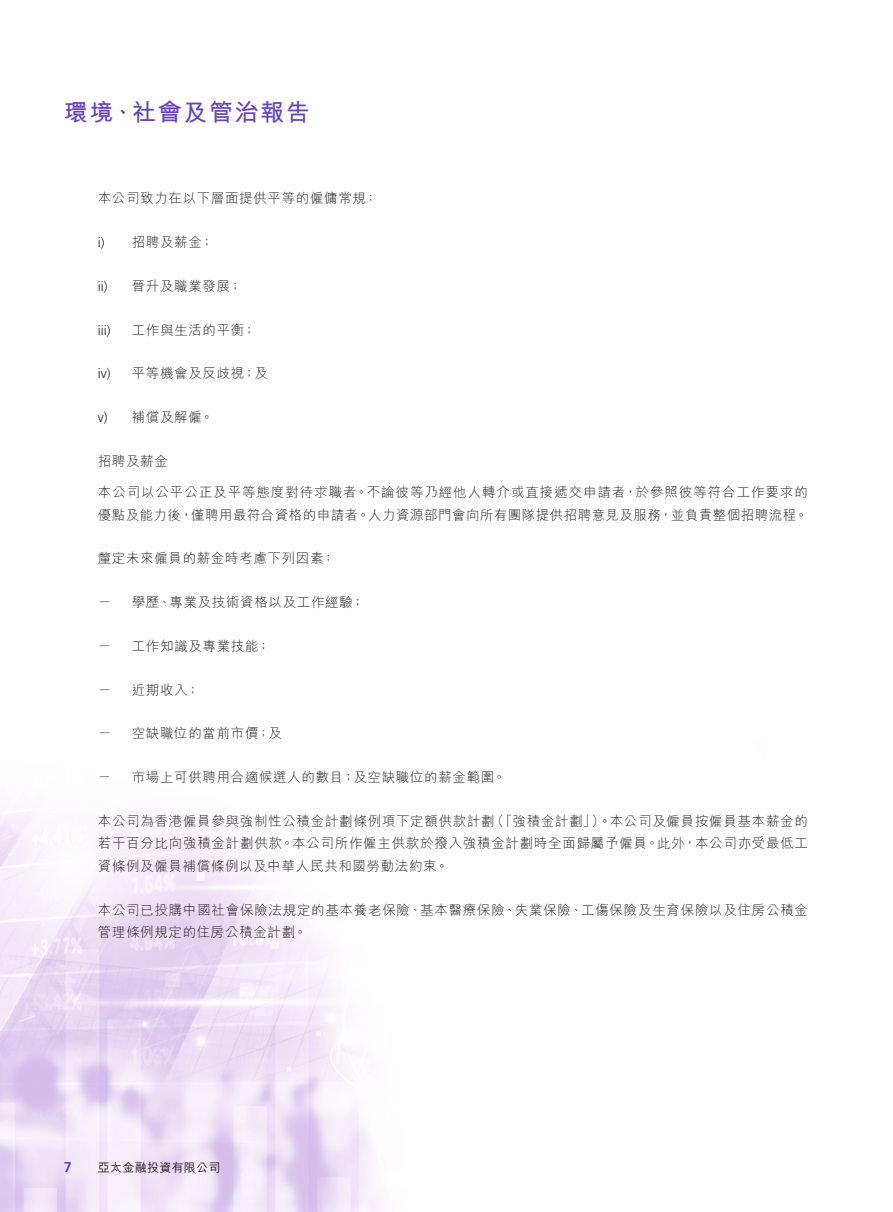
<style>
.page{position:relative;width:893px;height:1212px;background:#fff}
.page>*{position:absolute;margin:0;border:0;box-sizing:border-box;transform-origin:0 0}
.t1{font:700 24px "M Hei HK";letter-spacing:.065em;color:#6a41bd}
.t2{font:700 14.25px "Frutiger LT Std";color:#6a41bd}
.t3{font:300 13.5px/22.5px "M Hei HK";letter-spacing:.05em;color:#231f20}
.t4{font:300 13.5px/22.5px "M Hei HK";letter-spacing:.07em;color:#231f20}
.t5{font:300 13.5px "Frutiger LT Std";color:#231f20}
.t6{font:500 12px "M Hei HK";letter-spacing:.025em;color:#231f20}
</style>
<div class="page">
<img style="left:0;top:804px;width:383px;height:408px">
<h1 class="t1" style="left:64px;top:95px;width:248px">環境、社會及管治報告</h1>
<p class="t3" style="left:98px;top:187px;width:281px">本公司致力在以下層面提供平等的僱傭常規：</p>
<p class="t3" style="left:132px;top:231px;width:83px">招聘及薪金;</p>
<p class="t5" style="left:98px;top:235px;width:8px">) i</p>
<p class="t5" style="left:98px;top:279px;width:11px">ii)</p>
<p class="t3" style="left:132px;top:275px;width:112px">晉升及職業發展;</p>
<p class="t5" style="left:98px;top:322px;width:14px">iii)</p>
<p class="t3" style="left:132px;top:318px;width:126px">工作與生活的平衡;</p>
<p class="t5" style="left:98px;top:366px;width:14px">iv)</p>
<p class="t3" style="left:132px;top:362px;width:138px">平等機會及反歧視；及</p>
<p class="t3" style="left:132px;top:406px;width:83px">補償及解僱。</p>
<p class="t5" style="left:98px;top:410px;width:11px">v)</p>
<p class="t3" style="left:98px;top:450px;width:72px">招聘及薪金</p>
<p class="t4" style="left:98px;top:481px;width:712px">本公司以公平公正及平等態度對待求職者。不論彼等乃經他人轉介或直接遞交申請者，於參照彼等符合工作要求的優點及能力後，僅聘用最符合資格的申請者。人力資源部門會向所有團隊提供招聘意見及服務，並負責整個招聘流程。</p>
<p class="t3" style="left:98px;top:547px;width:239px">釐定未來僱員的薪金時考慮下列因素：</p>
<p class="t3" style="left:132px;top:591px;width:234px">學歷、專業及技術資格以及工作經驗;</p>
<p class="t3" style="left:98px;top:591px;width:15px">－</p>
<p class="t3" style="left:98px;top:634px;width:15px">－</p>
<p class="t3" style="left:98px;top:678px;width:15px">－</p>
<p class="t3" style="left:98px;top:722px;width:15px">－</p>
<p class="t3" style="left:98px;top:766px;width:15px">－</p>
<p class="t3" style="left:132px;top:634px;width:140px">工作知識及專業技能;</p>
<p class="t3" style="left:132px;top:678px;width:69px">近期收入;</p>
<p class="t3" style="left:132px;top:722px;width:152px">空缺職位的當前市價；及</p>
<p class="t3" style="left:132px;top:766px;width:376px">市場上可供聘用合適候選人的數目；及空缺職位的薪金範圍。</p>
<p class="t3" style="left:98px;top:809px;width:712px">本公司為香港僱員參與強制性公積金計劃條例項下定額供款計劃<br>若干百分比向強積金計劃供款。本公司所作僱主供款於撥入強積金計劃時全面歸屬予僱員。此外，本公司亦受最低工資條例及僱員補償條例以及中華人民共和國勞動法約束。</p>
<p class="t3" style="left:98px;top:898px;width:712px">本公司已投購中國社會保險法規定的基本養老保險、基本醫療保險、失業保險、工傷保險及生育保險以及住房公積金管理條例規定的住房公積金計劃。</p>
<p class="t3" style="left:491px;top:809px;width:319px">（「強積金計劃」）。本公司及僱員按僱員基本薪金的</p>
<p class="t2" style="left:64px;top:1158px;width:9px">7</p>
<p class="t6" style="left:98px;top:1159px;width:124px">亞太金融投資有限公司</p>
</div>
